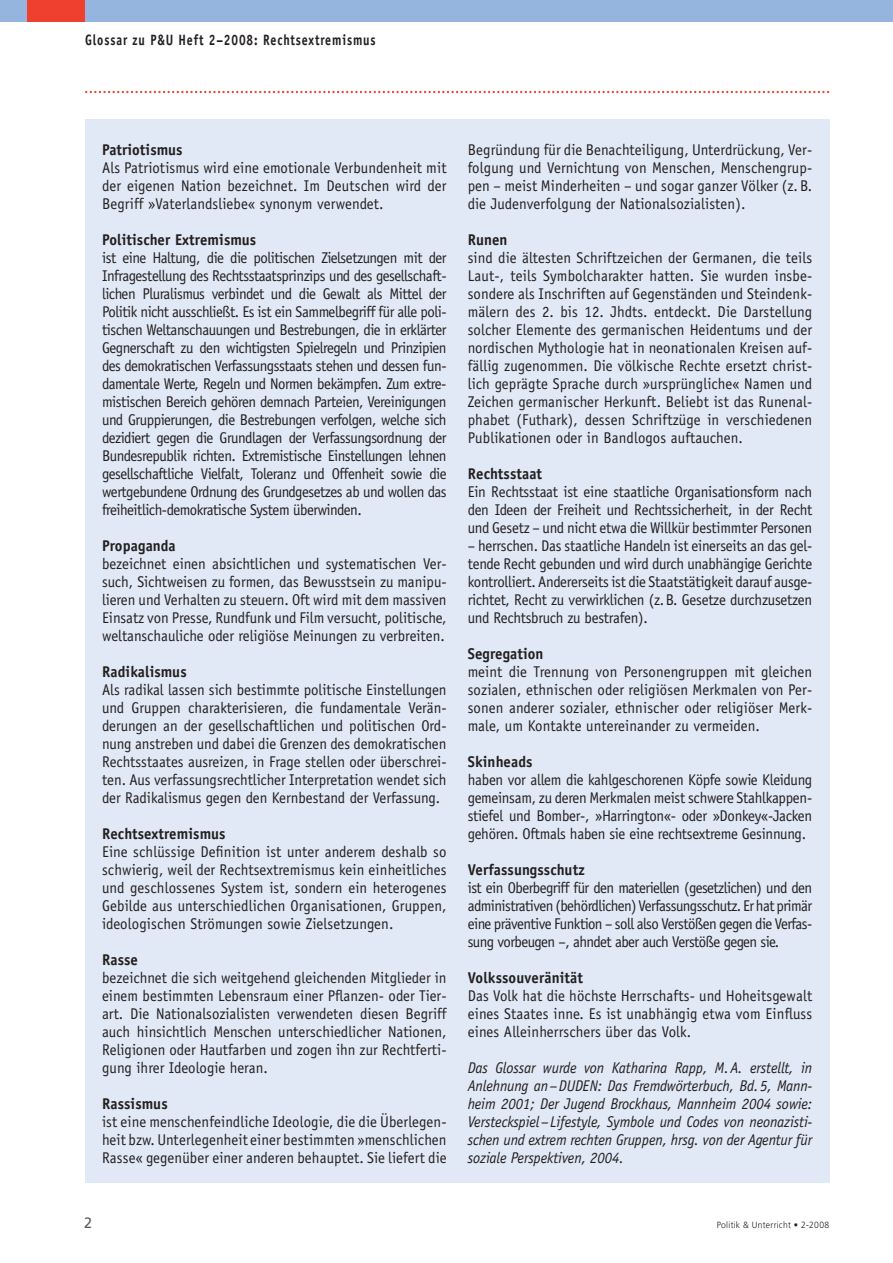
<style>
.page{position:relative;width:893px;height:1263px;background:#fff}
.page>*{position:absolute;margin:0;border:0;box-sizing:border-box;transform-origin:0 0}
.t1{font:15.6px/18px "Officina Sans LT";letter-spacing:-.01em;color:#231f20;text-align:justify;scale:.95 1}
.t2{font:italic 15.6px/18px "Officina Sans LT";letter-spacing:-.005em;color:#231f20;text-align:justify;scale:.95 1}
.t3{font:700 15.6px "Officina Sans LT";letter-spacing:.01em;color:#231f20;scale:.95 1}
.t4{font:700 15px "Officina Sans LT";letter-spacing:.075em;color:#231f20;scale:.8 1}
.t5{font:15px "Frutiger LT";color:#57585a;scale:.95 1}
.t6{font:300 9px "Frutiger LT";letter-spacing:.035em;color:#231f20;scale:.95 1}
</style>
<div class="page">
<svg style="left:85px;top:91px;width:744px;height:2px"></svg>
<div style="left:0;top:0;width:893px;height:21px;background:#95b5de"></div>
<div style="left:28px;top:0;width:57px;height:21px;background:#ef3f2f"></div>
<div style="left:85px;top:119px;width:744px;height:1063px;background:#e1e9f6"></div>
<p class="t4" style="left:85px;top:30px;width:365px">Glossar zu P&amp;U Heft 2–2008: Rechtsextremismus</p>
<p class="t3" style="left:102px;top:140px;width:86px">Patriotismus</p>
<p class="t1" style="left:102px;top:159px;width:364px">Als Patriotismus wird eine emotionale Verbundenheit mit der eigenen Nation bezeichnet. Im Deutschen wird der Begriff »Vaterlandsliebe« synonym verwendet.</p>
<p class="t3" style="left:102px;top:230px;width:164px">Politischer Extremismus</p>
<p class="t1" style="left:102px;top:249px;width:364px">ist eine Haltung, die die politischen Zielsetzungen mit der Infragestellung des Rechtsstaatsprinzips und des gesellschaft&shy;lichen Pluralismus verbindet und die Gewalt als Mittel der Politik nicht ausschließt. Es ist ein Sammelbegriff für alle poli&shy;tischen Weltanschauungen und Bestrebungen, die in erklärter Gegnerschaft zu den wichtigsten Spielregeln und Prinzipien des demokratischen Verfassungsstaats stehen und dessen fun&shy;damentale Werte, Regeln und Normen bekämpfen. Zum extre&shy;mistischen Bereich gehören demnach Parteien, Vereinigungen und Gruppierungen, die Bestrebungen verfolgen, welche sich dezidiert gegen die Grundlagen der Verfassungsordnung der Bundesrepublik richten. Extremistische Einstellungen lehnen gesellschaftliche Vielfalt, Toleranz und Offenheit sowie die wertgebundene Ordnung des Grundgesetzes ab und wollen das freiheitlich-demokratische System überwinden.</p>
<p class="t3" style="left:102px;top:536px;width:79px">Propaganda</p>
<p class="t1" style="left:102px;top:555px;width:364px">bezeichnet einen absichtlichen und systematischen Ver&shy;such, Sichtweisen zu formen, das Bewusstsein zu manipu&shy;lieren und Verhalten zu steuern. Oft wird mit dem massiven Einsatz von Presse, Rundfunk und Film versucht, politische, weltanschauliche oder religiöse Meinungen zu verbreiten.</p>
<p class="t3" style="left:102px;top:662px;width:91px">Radikalismus</p>
<p class="t1" style="left:102px;top:681px;width:364px">Als radikal lassen sich bestimmte politische Einstellungen und Gruppen charakterisieren, die fundamentale Verän&shy;derungen an der gesellschaftlichen und politischen Ord&shy;nung anstreben und dabei die Grenzen des demokratischen Rechtsstaates ausreizen, in Frage stellen oder überschrei&shy;ten. Aus verfassungsrechtlicher Interpretation wendet sich der Radikalismus gegen den Kernbestand der Verfassung.</p>
<p class="t3" style="left:102px;top:824px;width:131px">Rechtsextremismus</p>
<p class="t1" style="left:102px;top:843px;width:364px">Eine schlüssige Definition ist unter anderem deshalb so schwierig, weil der Rechtsextremismus kein einheitliches und geschlossenes System ist, sondern ein heterogenes Gebilde aus unterschiedlichen Organisationen, Gruppen, ideologischen Strömungen sowie Zielsetzungen.</p>
<p class="t3" style="left:102px;top:950px;width:39px">Rasse</p>
<p class="t1" style="left:102px;top:969px;width:364px">bezeichnet die sich weitgehend gleichenden Mitglieder in einem bestimmten Lebensraum einer Pflanzen- oder Tier&shy;art. Die Nationalsozialisten verwendeten diesen Begriff auch hinsichtlich Menschen unterschiedlicher Nationen, Religionen oder Hautfarben und zogen ihn zur Rechtferti&shy;gung ihrer Ideologie heran.</p>
<p class="t3" style="left:102px;top:1094px;width:71px">Rassismus</p>
<p class="t1" style="left:102px;top:1113px;width:364px">ist eine menschenfeindliche Ideologie, die die Überlegen&shy;heit bzw. Unterlegenheit einer bestimmten »menschlichen Rasse« gegenüber einer anderen behauptet. Sie liefert die</p>
<p class="t5" style="left:84px;top:1214px;width:10px">2</p>
<p class="t1" style="left:468px;top:141px;width:364px">Begründung für die Benachteiligung, Unterdrückung, Ver&shy;folgung und Vernichtung von Menschen, Menschengrup&shy;pen – meist Minderheiten – und sogar ganzer Völker (z. B. die Judenverfolgung der Nationalsozialisten).</p>
<p class="t3" style="left:468px;top:230px;width:43px">Runen</p>
<p class="t1" style="left:468px;top:249px;width:364px">sind die ältesten Schriftzeichen der Germanen, die teils Laut-, teils Symbolcharakter hatten. Sie wurden insbe&shy;sondere als Inschriften auf Gegenständen und Steindenk&shy;mälern des 2. bis 12. Jhdts. entdeckt. Die Darstellung solcher Elemente des germanischen Heidentums und der nordischen Mythologie hat in neonationalen Kreisen auf&shy;fällig zugenommen. Die völkische Rechte ersetzt christ&shy;lich geprägte Sprache durch »ursprüngliche« Namen und Zeichen germanischer Herkunft. Beliebt ist das Runenal&shy;phabet (Futhark), dessen Schriftzüge in verschiedenen Publikationen oder in Bandlogos auftauchen.</p>
<p class="t3" style="left:468px;top:464px;width:80px">Rechtsstaat</p>
<p class="t1" style="left:468px;top:483px;width:364px">Ein Rechtsstaat ist eine staatliche Organisationsform nach den Ideen der Freiheit und Rechtssicherheit, in der Recht und Gesetz – und nicht etwa die Willkür bestimmter Personen</p>
<p class="t1" style="left:468px;top:537px;width:364px">– herrschen. Das staatliche Handeln ist einerseits an das gel&shy;tende Recht gebunden und wird durch unabhängige Gerichte kontrolliert. Andererseits ist die Staatstätigkeit darauf ausge&shy;richtet, Recht zu verwirklichen (z. B. Gesetze durchzusetzen und Rechtsbruch zu bestrafen).</p>
<p class="t3" style="left:468px;top:644px;width:81px">Segregation</p>
<p class="t1" style="left:468px;top:663px;width:364px">meint die Trennung von Personengruppen mit gleichen sozialen, ethnischen oder religiösen Merkmalen von Per&shy;sonen anderer sozialer, ethnischer oder religiöser Merk&shy;male, um Kontakte untereinander zu vermeiden.</p>
<p class="t3" style="left:468px;top:752px;width:70px">Skinheads</p>
<p class="t1" style="left:468px;top:771px;width:364px">haben vor allem die kahlgeschorenen Köpfe sowie Kleidung gemeinsam, zu deren Merkmalen meist schwere Stahlkappen&shy;stiefel und Bomber-, »Harrington«- oder »Donkey«-Jacken gehören. Oftmals haben sie eine rechtsextreme Gesinnung.</p>
<p class="t3" style="left:468px;top:860px;width:125px">Verfassungsschutz</p>
<p class="t1" style="left:468px;top:879px;width:364px">ist ein Oberbegriff für den materiellen (gesetzlichen) und den administrativen (behördlichen) Verfassungsschutz. Er hat primär eine präventive Funktion – soll also Verstößen gegen die Verfas&shy;sung vorbeugen –, ahndet aber auch Verstöße gegen sie.</p>
<p class="t3" style="left:468px;top:968px;width:123px">Volkssouveränität</p>
<p class="t1" style="left:468px;top:987px;width:364px">Das Volk hat die höchste Herrschafts- und Hoheitsgewalt eines Staates inne. Es ist unabhängig etwa vom Einfluss eines Alleinherrschers über das Volk.</p>
<p class="t2" style="left:468px;top:1059px;width:364px">Das Glossar wurde von Katharina Rapp, M. A. erstellt, in Anlehnung an – DUDEN: Das Fremdwörterbuch, Bd. 5, Mann&shy;heim 2001; Der Jugend Brockhaus, Mannheim 2004 sowie:<br>Versteckspiel – Lifestyle, Symbole und Codes von neonazisti&shy;schen und extrem rechten Gruppen, hrsg. von der Agentur für soziale Perspektiven, 2004.</p>
<p class="t6" style="left:717px;top:1220px;width:120px">Politik &amp; Unterricht • 2-2008</p>
</div>
